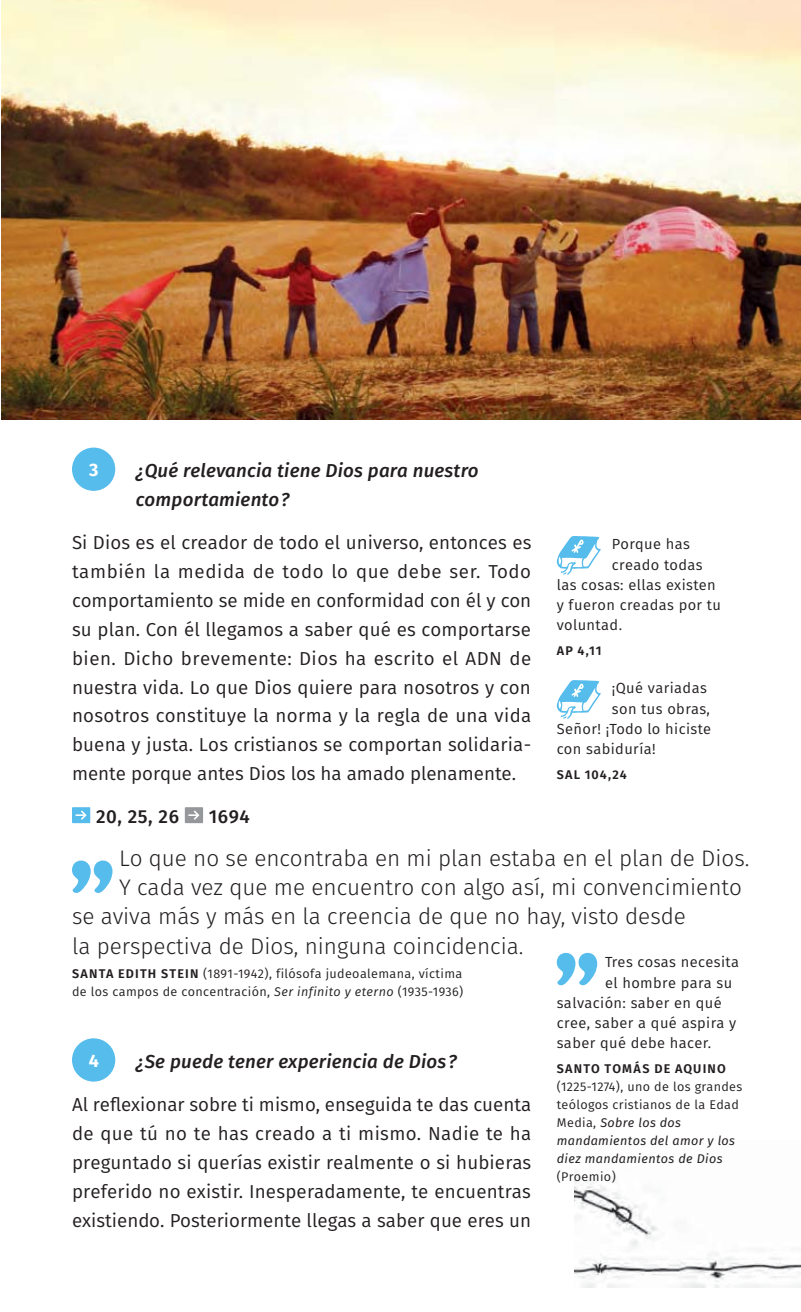
<style>
.page{position:relative;width:801px;height:1312px;background:#fff}
.page>*{position:absolute;margin:0;border:0;box-sizing:border-box;transform-origin:0 0}
.t1{font:300 22.5px "Fira Sans";color:#231f20}
.t2{font:500 18.9px "Fira Sans";letter-spacing:.03em;color:#231f20}
.t3{font:18.68px/28.8px "Fira Sans";letter-spacing:.01em;color:#231f20;text-align:justify}
.t4{font:italic 500 18.68px/28.8px "Fira Sans";letter-spacing:.01em;color:#231f20}
.t5{font:700 18px "Fira Sans";color:#fff}
.t6{font:14.62px "Fira Sans";letter-spacing:.03em;color:#231f20}
.t7{font:12.6px/18px "Fira Sans";letter-spacing:.03em;color:#231f20}
.t8{font:600 12.6px "Fira Sans";letter-spacing:.09em;color:#231f20}
.s1{font-weight:600}
.s2{font-style:italic}
</style>
<div class="page">
<img style="left:574px;top:1178px;width:227px;height:109px">
<svg style="left:556px;top:680px;width:45px;height:38px"></svg>
<div style="left:72px;top:447px;width:43px;height:44px;background:#55bceb;border-radius:50%"></div>
<div style="left:72px;top:807px;width:18px;height:16px;background:#55bceb"></div>
<svg style="left:76px;top:810px;width:11px;height:9px"></svg>
<div style="left:185px;top:807px;width:18px;height:16px;background:#95979a"></div>
<svg style="left:188px;top:810px;width:11px;height:9px"></svg>
<div style="left:72px;top:1038px;width:43px;height:43px;background:#55bceb;border-radius:50%"></div>
<img style="left:2px;top:0;width:799px;height:419px">
<svg style="left:556px;top:536px;width:45px;height:38px"></svg>
<svg style="left:72px;top:860px;width:40px;height:32px"></svg>
<svg style="left:557px;top:952px;width:40px;height:33px"></svg>
<p class="t5" style="left:89px;top:457px;width:11px">3</p>
<p class="t4" style="left:136px;top:457px;width:344px">¿Qué relevancia tiene Dios para nuestro comportamiento?</p>
<p class="t3" style="left:72px;top:529px;width:461px">Si Dios es el creador de todo el universo, entonces es también la medida de todo lo que debe ser. Todo comportamiento se mide en conformidad con él y con su plan. Con él llegamos a saber qué es comportarse bien. Dicho brevemente: Dios ha escrito el ADN de nuestra vida. Lo que Dios quiere para nosotros y con nosotros constituye la norma y la regla de una vida buena y justa. Los cristianos se comportan solidaria&shy;mente porque antes Dios los ha amado plenamente.</p>
<p class="t2" style="left:96px;top:807px;width:84px">20, 25, 26</p>
<p class="t2" style="left:209px;top:807px;width:43px">1694</p>
<p class="t6" style="left:612px;top:537px;width:80px">Porque has</p>
<p class="t6" style="left:612px;top:557px;width:92px">creado todas</p>
<p class="t6" style="left:557px;top:577px;width:161px">las cosas: ellas existen</p>
<p class="t6" style="left:557px;top:598px;width:166px">y fueron creadas por tu</p>
<p class="t6" style="left:557px;top:618px;width:67px">voluntad.</p>
<p class="t8" style="left:557px;top:643px;width:46px">AP 4,11</p>
<p class="t6" style="left:612px;top:681px;width:97px">¡Qué variadas</p>
<p class="t6" style="left:612px;top:701px;width:100px">son tus obras,</p>
<p class="t6" style="left:557px;top:721px;width:156px">Señor! ¡Todo lo hiciste</p>
<p class="t6" style="left:557px;top:742px;width:100px">con sabiduría!</p>
<p class="t8" style="left:557px;top:766px;width:72px">SAL 104,24</p>
<p class="t1" style="left:119px;top:847px;width:632px">Lo que no se encontraba en mi plan estaba en el plan de Dios.</p>
<p class="t1" style="left:119px;top:876px;width:624px">Y cada vez que me encuentro con algo así, mi convencimiento</p>
<p class="t1" style="left:72px;top:905px;width:615px">se aviva más y más en la creencia de que no hay, visto desde</p>
<p class="t1" style="left:72px;top:934px;width:453px">la perspectiva de Dios, ninguna coincidencia.</p>
<p class="t7" style="left:72px;top:965px;width:393px"><span class="s1">SANTA EDITH STEIN</span> (1891-1942), filósofa judeoalemana, víctima de los campos de concentración, <span class="s2">Ser infinito y eterno</span> (1935-1936)</p>
<p class="t6" style="left:605px;top:954px;width:136px">Tres cosas necesita</p>
<p class="t6" style="left:605px;top:975px;width:129px">el hombre para su</p>
<p class="t6" style="left:557px;top:995px;width:166px">salvación: saber en qué</p>
<p class="t6" style="left:557px;top:1015px;width:181px">cree, saber a qué aspira y</p>
<p class="t6" style="left:557px;top:1036px;width:156px">saber qué debe hacer.</p>
<p class="t8" style="left:557px;top:1060px;width:170px">SANTO TOMÁS DE AQUINO</p>
<p class="t7" style="left:557px;top:1077px;width:187px">(1225-1274), uno de los grandes teólogos cristianos de la Edad<br>Media, <span class="s2">Sobre los dos mandamientos del amor y los diez mandamientos de Dios</span></p>
<p class="t7" style="left:557px;top:1167px;width:61px">(Proemio)</p>
<p class="t5" style="left:89px;top:1047px;width:12px">4</p>
<p class="t4" style="left:136px;top:1048px;width:323px">¿Se puede tener experiencia de Dios?</p>
<p class="t3" style="left:72px;top:1091px;width:461px">Al reflexionar sobre ti mismo, enseguida te das cuenta de que tú no te has creado a ti mismo. Nadie te ha preguntado si querías existir realmente o si hubieras preferido no existir. Inesperadamente, te encuentras existiendo. Posteriormente llegas a saber que eres un</p>
</div>
